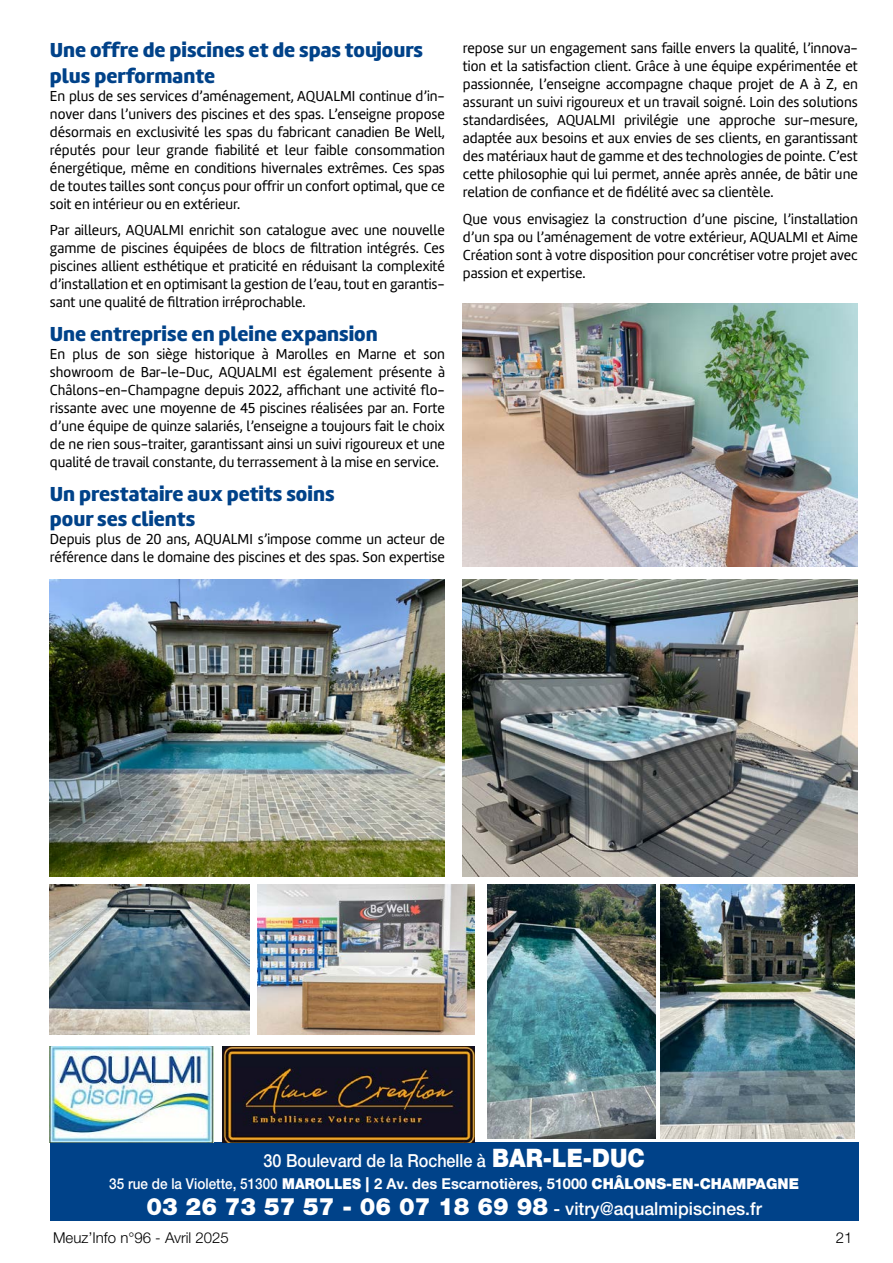
<style>
.page{position:relative;width:893px;height:1263px;background:#fff}
.page>*{position:absolute;margin:0;border:0;box-sizing:border-box;transform-origin:0 0}
.t1{font:21px/25.2px "Marine Black STD";color:#004289}
.t2{font:500 18px "Helvetica Neue LT Pro";color:#fff}
.t3{font:500 18px "Helvetica Neue LT Pro";color:#fff;scale:.9 1}
.t4{font:15px/18px "Marine STD";color:#000;text-align:justify;scale:.96 1}
.t5{font:900 15px "Helvetica Neue LT Pro";color:#fff;scale:.9 1}
.t6{font:300 15px "Helvetica Neue LT Pro";color:#000}
.s1{font-weight:900;font-size:25.5px}
.s2{font-weight:500}
.s3{font-weight:700}
.s4{font-weight:900;font-size:24px}
</style>
<div class="page">
<div style="left:50px;top:1142px;width:808px;height:78px;background:#004289"></div>
<img style="left:463px;top:303px;width:395px;height:263px">
<img style="left:50px;top:580px;width:395px;height:296px">
<img style="left:660px;top:885px;width:194px;height:253px">
<img style="left:487px;top:885px;width:168px;height:253px">
<img style="left:50px;top:885px;width:200px;height:149px">
<img style="left:257px;top:885px;width:218px;height:149px">
<img style="left:463px;top:580px;width:395px;height:296px">
<img style="left:50px;top:1046px;width:163px;height:96px">
<img style="left:222px;top:1046px;width:253px;height:96px">
<p class="t1" style="left:50px;top:38px;width:375px">Une offre de piscines et de spas toujours plus performante</p>
<p class="t4" style="left:50px;top:87px;width:413px">En plus de ses services d’aménagement, AQUALMI continue d’in&shy;nover dans l’univers des piscines et des spas. L’enseigne propose désormais en exclusivité les spas du fabricant canadien Be Well, réputés pour leur grande fiabilité et leur faible consommation énergétique, même en conditions hivernales extrêmes. Ces spas de toutes tailles sont conçus pour offrir un confort optimal, que ce soit en intérieur ou en extérieur.</p>
<p class="t4" style="left:50px;top:221px;width:413px">Par ailleurs, AQUALMI enrichit son catalogue avec une nouvelle gamme de piscines équipées de blocs de filtration intégrés. Ces piscines allient esthétique et praticité en réduisant la complexité d’installation et en optimisant la gestion de l’eau, tout en garantis&shy;sant une qualité de filtration irréprochable.</p>
<p class="t1" style="left:50px;top:321px;width:329px">Une entreprise en pleine expansion</p>
<p class="t4" style="left:50px;top:345px;width:413px">En plus de son siège historique à Marolles en Marne et son showroom de Bar-le-Duc, AQUALMI est également présente à Châlons-en-Champagne depuis 2022, affichant une activité flo&shy;rissante avec une moyenne de 45 piscines réalisées par an. Forte d’une équipe de quinze salariés, l’enseigne a toujours fait le choix de ne rien sous-traiter, garantissant ainsi un suivi rigoureux et une qualité de travail constante, du terrassement à la mise en service.</p>
<p class="t1" style="left:50px;top:481px;width:286px">Un prestataire aux petits soins pour ses clients</p>
<p class="t4" style="left:50px;top:530px;width:413px">Depuis plus de 20 ans, AQUALMI s’impose comme un acteur de référence dans le domaine des piscines et des spas. Son expertise</p>
<p class="t4" style="left:463px;top:39px;width:413px">repose sur un engagement sans faille envers la qualité, l’innova&shy;tion et la satisfaction client. Grâce à une équipe expérimentée et passionnée, l’enseigne accompagne chaque projet de A à Z, en assurant un suivi rigoureux et un travail soigné. Loin des solutions standardisées, AQUALMI privilégie une approche sur-mesure, adaptée aux besoins et aux envies de ses clients, en garantissant des matériaux haut de gamme et des technologies de pointe. C’est cette philosophie qui lui permet, année après année, de bâtir une relation de confiance et de fidélité avec sa clientèle.</p>
<p class="t4" style="left:463px;top:210px;width:413px">Que vous envisagiez la construction d’une piscine, l’installation d’un spa ou l’aménagement de votre extérieur, AQUALMI et Aime Création sont à votre disposition pour concrétiser votre projet avec passion et expertise.</p>
<p class="t3" style="left:264px;top:1149px;width:425px">30 Boulevard de la Rochelle à <span class="s1">BAR-LE-DUC</span></p>
<p class="t5" style="left:109px;top:1175px;width:768px"><span class="s2">35 rue de la Violette, 51300</span> MAROLLES | <span class="s3">2 Av. des Escarnotières, 51000</span> CHÂLONS-EN-CHAMPAGNE</p>
<p class="t2" style="left:146px;top:1197px;width:617px"><span class="s4">03 26 73 57 57 - 06 07 18 69 98</span> - vitry@aqualmipiscines.fr</p>
<p class="t6" style="left:53px;top:1228px;width:177px">Meuz’Info n°96 - Avril 2025</p>
<p class="t6" style="left:836px;top:1228px;width:18px">21</p>
</div>
